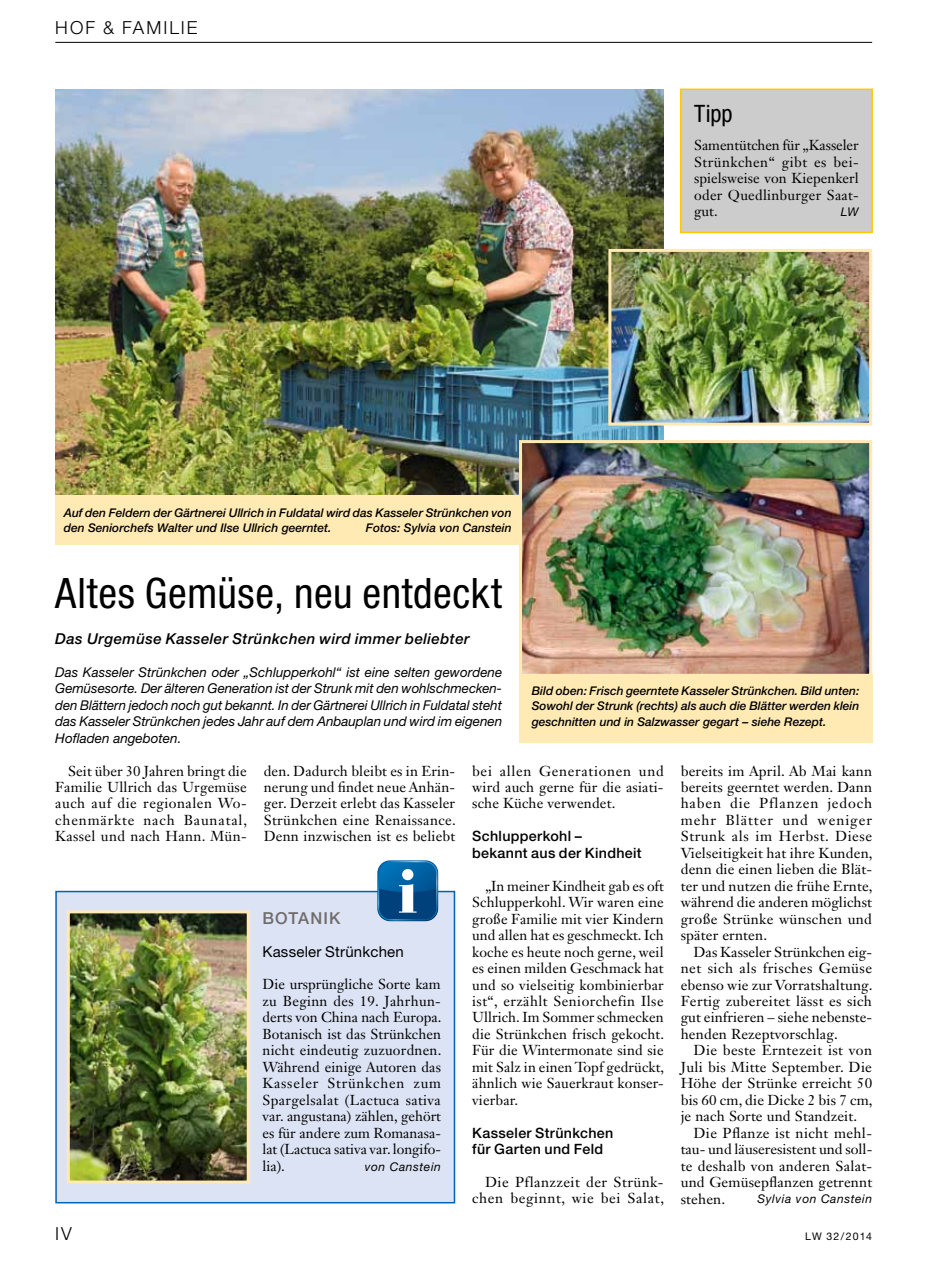
<style>
.page{position:relative;width:936px;height:1263px;background:#fff}
.page>*{position:absolute;margin:0;border:0;box-sizing:border-box;transform-origin:0 0}
.t1{font:condensed 42px "Helvetica Neue LT Std";letter-spacing:.015em;color:#000}
.t2{font:condensed 24px "Helvetica Neue LT Std";color:#000}
.t3{font:300 18px "Helvetica Neue LT Std";letter-spacing:.11em;color:#000}
.t4{font:500 16.5px "Helvetica Neue LT Std";letter-spacing:.065em;color:#6f6c6b}
.t5{font:italic 500 15px "Helvetica Neue LT Std";letter-spacing:.03em;color:#000}
.t6{font:15px "Helvetica Neue LT Std";letter-spacing:.015em;color:#000}
.t7{font:14.25px/16.5px "Janson Text LT Std";letter-spacing:.01em;color:#000;text-align:justify}
.t8{font:500 14.25px/16.5px "Helvetica Neue LT Std";letter-spacing:.025em;color:#000}
.t9{font:14.25px/16.5px "Janson Text LT Std";letter-spacing:.03em;color:#000;text-align:right}
.t10{font:italic 13.5px/16.5px "Helvetica Neue LT Std";letter-spacing:-.005em;color:#000;text-align:justify}
.t11{font:italic 500 12px/15px "Helvetica Neue LT Std";color:#000;text-align:justify}
.t12{font:italic 12px "Helvetica Neue LT Std";letter-spacing:.05em;color:#000}
.t13{font:10.5px "Helvetica Neue LT Std";letter-spacing:.105em;color:#000}
</style>
<div class="page">
<hr style="left:55px;top:42px;width:817px;height:1px;background:#000">
<div style="left:56px;top:891px;width:398px;height:312px;background:#dce3f4"></div>
<div style="left:55px;top:891px;width:400px;height:312px;border:2px solid #0063b3"></div>
<svg style="left:377px;top:860px;width:61px;height:61px;background:#2b71a5"></svg>
<div style="left:680px;top:89px;width:192px;height:143px;background:#cdcccc"></div>
<div style="left:680px;top:89px;width:192px;height:144px;border:2px solid #ffc800"></div>
<img style="left:55px;top:89px;width:608px;height:407px">
<img style="left:612px;top:253px;width:256px;height:169px">
<div style="left:608px;top:249px;width:264px;height:177px;border:3px solid #ffeab4"></div>
<img style="left:71px;top:914px;width:175px;height:265px">
<div style="left:67px;top:910px;width:183px;height:273px;border:3px solid #ffeab4"></div>
<div style="left:519px;top:674px;width:353px;height:69px;background:#ffeab4"></div>
<div style="left:55px;top:496px;width:465px;height:49px;background:#ffeab4"></div>
<img style="left:523px;top:444px;width:345px;height:229px">
<div style="left:519px;top:440px;width:353px;height:237px;border:3px solid #ffeab4"></div>
<p class="t3" style="left:55px;top:17px;width:144px">HOF &amp; FAMILIE</p>
<p class="t11" style="left:64px;top:505px;width:449px">Auf den Feldern der Gärtnerei Ullrich in Fuldatal wird das Kasseler Strünkchen von den Seniorchefs Walter und Ilse Ullrich geerntet.</p>
<p class="t11" style="left:366px;top:520px;width:147px">Fotos: Sylvia von Canstein</p>
<h2 class="t2" style="left:694px;top:100px;width:40px">Tipp</h2>
<p class="t7" style="left:694px;top:137px;width:166px">Samentütchen für „Kasseler Strünkchen“ gibt es bei&shy;spielsweise von Kiepenkerl oder Quedlinburger Saat&shy;gut.</p>
<p class="t12" style="left:840px;top:204px;width:19px">LW</p>
<h1 class="t1" style="left:55px;top:569px;width:448px">Altes Gemüse, neu entdeckt</h1>
<p class="t5" style="left:55px;top:630px;width:416px">Das Urgemüse Kasseler Strünkchen wird immer beliebter</p>
<p class="t10" style="left:55px;top:663px;width:448px">Das Kasseler Strünkchen oder „Schlupperkohl“ ist eine selten gewordene Gemüsesorte. Der älteren Generation ist der Strunk mit den wohlschmecken&shy;den Blättern jedoch noch gut bekannt. In der Gärtnerei Ullrich in Fuldatal steht das Kasseler Strünkchen jedes Jahr auf dem Anbauplan und wird im eigenen Hofladen angeboten.</p>
<p class="t7" style="left:55px;top:762px;width:193px;text-indent:13px">Seit über 30 Jahren bringt die Familie Ullrich das Urgemüse auch auf die regionalen Wo&shy;chenmärkte nach Baunatal, Kassel und nach Hann. Mün-</p>
<p class="t7" style="left:264px;top:762px;width:193px">den. Dadurch bleibt es in Erin&shy;nerung und findet neue Anhän&shy;ger. Derzeit erlebt das Kasseler Strünkchen eine Renaissance.<br>Denn inzwischen ist es beliebt</p>
<p class="t11" style="left:531px;top:684px;width:329px">Bild oben: Frisch geerntete Kasseler Strünkchen. Bild unten:<br>Sowohl der Strunk (rechts) als auch die Blätter werden klein geschnitten und in Salzwasser gegart – siehe Rezept.</p>
<p class="t7" style="left:472px;top:762px;width:193px">bei allen Generationen und wird auch gerne für die asiati&shy;sche Küche verwendet.</p>
<p class="t8" style="left:472px;top:828px;width:171px">Schlupperkohl –<br>bekannt aus der Kindheit</p>
<p class="t7" style="left:472px;top:877px;width:193px;text-indent:13px">„In meiner Kindheit gab es oft Schlupperkohl. Wir waren eine große Familie mit vier Kindern und allen hat es geschmeckt. Ich koche es heute noch gerne, weil es einen milden Geschmack hat und so vielseitig kombinierbar ist“, erzählt Seniorchefin Ilse Ullrich. Im Sommer schmecken die Strünkchen frisch gekocht.<br>Für die Wintermonate sind sie mit Salz in einen Topf gedrückt, ähnlich wie Sauerkraut konser&shy;vierbar.</p>
<p class="t8" style="left:472px;top:1124px;width:143px">Kasseler Strünkchen für Garten und Feld</p>
<p class="t9" style="left:472px;top:1174px;width:193px">Die Pflanzzeit der Strünk&shy;chen beginnt, wie bei Salat,</p>
<p class="t7" style="left:680px;top:762px;width:193px">bereits im April. Ab Mai kann bereits geerntet werden. Dann haben die Pflanzen jedoch mehr Blätter und weniger Strunk als im Herbst. Diese Vielseitigkeit hat ihre Kunden, denn die einen lieben die Blät&shy;ter und nutzen die frühe Ernte, während die anderen möglichst große Strünke wünschen und später ernten.</p>
<p class="t7" style="left:680px;top:943px;width:193px;text-indent:13px">Das Kasseler Strünkchen eig&shy;net sich als frisches Gemüse ebenso wie zur Vorratshaltung.<br>Fertig zubereitet lässt es sich gut einfrieren – siehe nebenste&shy;henden Rezeptvorschlag.</p>
<p class="t7" style="left:680px;top:1042px;width:193px;text-indent:13px">Die beste Erntezeit ist von Juli bis Mitte September. Die Höhe der Strünke erreicht 50 bis 60 cm, die Dicke 2 bis 7 cm, je nach Sorte und Standzeit.</p>
<p class="t7" style="left:680px;top:1124px;width:193px;text-indent:13px">Die Pflanze ist nicht mehl&shy;tau- und läuseresistent und soll&shy;te deshalb von anderen Salat&shy;und Gemüsepflanzen getrennt stehen.</p>
<p class="t4" style="left:262px;top:908px;width:79px">Botanik</p>
<p class="t6" style="left:262px;top:942px;width:143px">Kasseler Strünkchen</p>
<p class="t7" style="left:262px;top:976px;width:180px">Die ursprüngliche Sorte kam zu Beginn des 19. Jahrhun&shy;derts von China nach Europa.<br>Botanisch ist das Strünkchen nicht eindeutig zuzuordnen.<br>Während einige Autoren das Kasseler Strünkchen zum Spargelsalat (Lactuca sativa var. angustana) zählen, gehört es für andere zum Romanasa&shy;lat (Lactuca sativa var. longifo&shy;lia).</p>
<p class="t12" style="left:365px;top:1159px;width:78px">von Canstein</p>
<p class="t12" style="left:757px;top:1192px;width:116px">Sylvia von Canstein</p>
<p class="t3" style="left:55px;top:1222px;width:18px">IV</p>
<p class="t13" style="left:805px;top:1230px;width:68px">LW 32/2014</p>
</div>
